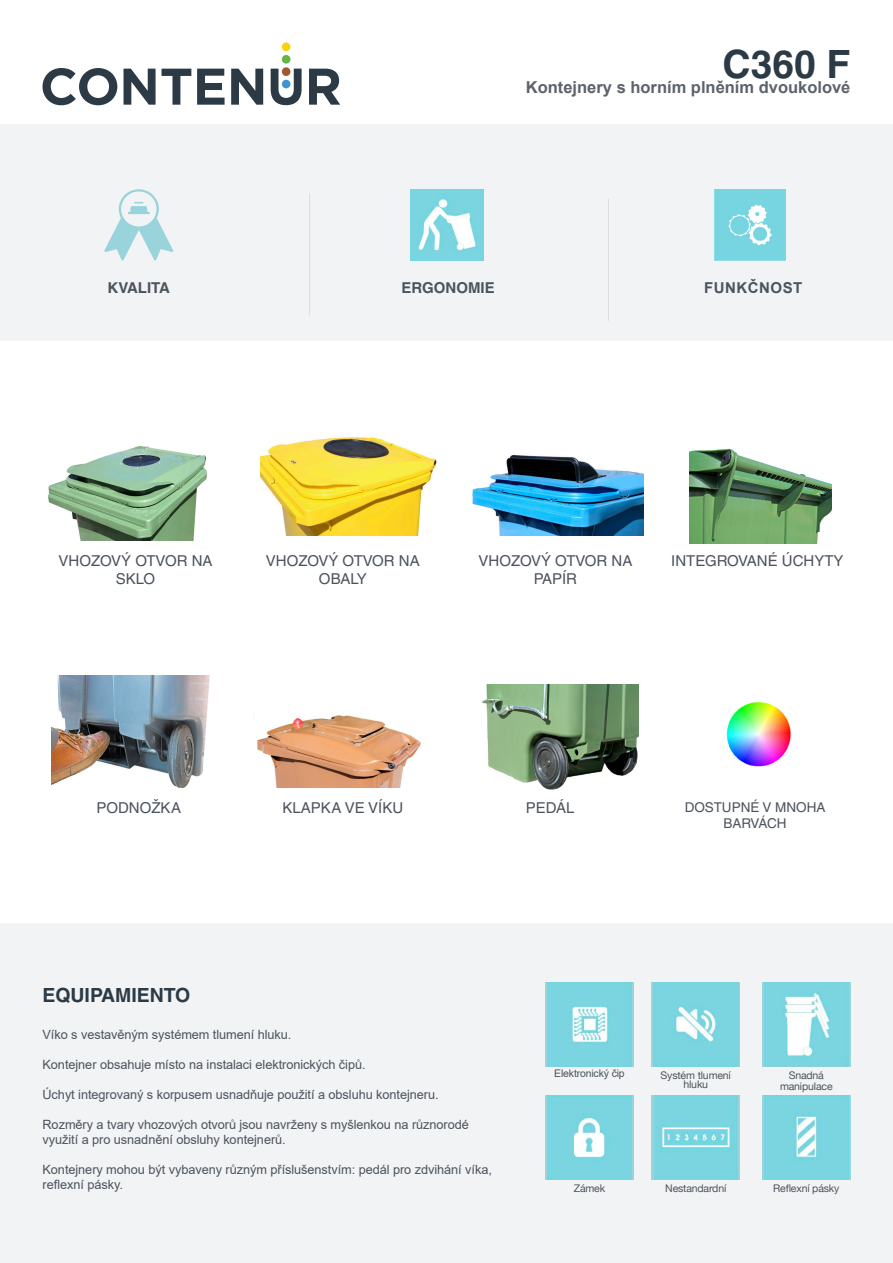
<style>
.page{position:relative;width:893px;height:1263px;background:#fff}
.page>*{position:absolute;margin:0;border:0;box-sizing:border-box;transform-origin:0 0}
.t1{font:700 39px "Helvetica LT Std";color:#2b3a45}
.t2{font:700 19.5px "Helvetica LT Std";color:#2b3a45}
.t3{font:700 16.5px "Arial";color:#5c626b}
.t4{font:15px/18px "Helvetica LT Std";color:#4b535d;text-align:center}
.t5{font:700 15px "Helvetica LT Std";color:#4b535d}
.t6{font:700 15px "Arial";letter-spacing:.035em;color:#4b535d}
.t7{font:13.5px "Helvetica LT Std";color:#4b535d}
.t8{font:13.5px "Helvetica LT Std";letter-spacing:-.02em;color:#4b535d}
.t9{font:12.75px/15px "Arial";letter-spacing:-.005em;color:#4b535d}
.t10{font:10.5px/9px "Helvetica Neue";letter-spacing:-.015em;color:#4b535d;text-align:center}
.t11{font:10.5px "Arial";letter-spacing:-.015em;color:#4b535d}
</style>
<div class="page">
<svg style="left:43px;top:68px;width:74px;height:37px"></svg>
<svg style="left:124px;top:69px;width:32px;height:36px"></svg>
<svg style="left:162px;top:69px;width:29px;height:36px"></svg>
<svg style="left:197px;top:69px;width:28px;height:36px"></svg>
<svg style="left:231px;top:69px;width:32px;height:36px"></svg>
<svg style="left:309px;top:69px;width:31px;height:36px"></svg>
<svg style="left:271px;top:69px;width:31px;height:36px"></svg>
<div style="left:282px;top:55px;width:8px;height:9px;background:#63b445;border-radius:50%"></div>
<div style="left:282px;top:43px;width:8px;height:8px;background:#fed105;border-radius:50%"></div>
<div style="left:282px;top:80px;width:8px;height:8px;background:#4194d0;border-radius:50%"></div>
<div style="left:0;top:124px;width:893px;height:216px;background:#f2f3f4"></div>
<div style="left:0;top:924px;width:893px;height:339px;background:#f2f3f4"></div>
<img style="left:410px;top:189px;width:74px;height:72px">
<hr style="left:608px;top:199px;width:1px;height:122px;background:#dcdddf">
<img style="left:472px;top:455px;width:171px;height:80px">
<div style="left:652px;top:982px;width:88px;height:84px;background:#7ad4dc"></div>
<img style="left:654px;top:983px;width:84px;height:83px">
<div style="left:545px;top:982px;width:89px;height:84px;background:#99d4dd"></div>
<img style="left:547px;top:982px;width:85px;height:84px">
<div style="left:762px;top:982px;width:88px;height:84px;background:linear-gradient(to bottom,#7cd4dc,#79d4dc)"></div>
<img style="left:764px;top:982px;width:84px;height:84px">
<img style="left:481px;top:684px;width:158px;height:106px">
<img style="left:690px;top:449px;width:141px;height:95px">
<img style="left:52px;top:675px;width:158px;height:113px">
<hr style="left:309px;top:193px;width:1px;height:123px;background:#dcdddf">
<img style="left:253px;top:713px;width:168px;height:75px">
<img style="left:260px;top:437px;width:177px;height:98px">
<img style="left:48px;top:446px;width:159px;height:94px">
<div style="left:652px;top:1095px;width:88px;height:85px;background:linear-gradient(to bottom,#99d4dd,#99d4dd)"></div>
<img style="left:654px;top:1095px;width:83px;height:85px">
<div style="left:545px;top:1095px;width:89px;height:85px;background:linear-gradient(to bottom,#79d4e0,#79d5e0)"></div>
<img style="left:548px;top:1095px;width:83px;height:85px">
<div style="left:762px;top:1095px;width:88px;height:85px;background:linear-gradient(to bottom,#67d8e3,#6ad8e3)"></div>
<img style="left:764px;top:1095px;width:84px;height:85px">
<svg style="left:104px;top:189px;width:69px;height:72px"></svg>
<hr style="left:128px;top:212px;width:22px;height:2px;background:#99d4dd">
<img style="left:726px;top:702px;width:65px;height:65px">
<img style="left:714px;top:189px;width:71px;height:72px">
<p class="t1" style="left:723px;top:41px;width:129px">C360 F</p>
<p class="t3" style="left:526px;top:76px;width:326px">Kontejnery s horním plněním dvoukolové</p>
<p class="t5" style="left:107px;top:278px;width:64px">KVALITA</p>
<p class="t5" style="left:401px;top:278px;width:95px">ERGONOMIE</p>
<p class="t6" style="left:704px;top:277px;width:100px">FUNKČNOST</p>
<p class="t4" style="left:59px;top:551px;width:155px">VHOZOVÝ OTVOR NA</p>
<p class="t4" style="left:116px;top:569px;width:41px">SKLO</p>
<p class="t4" style="left:266px;top:551px;width:155px">VHOZOVÝ OTVOR NA<br>OBALY</p>
<p class="t4" style="left:478px;top:551px;width:155px">VHOZOVÝ OTVOR NA</p>
<p class="t4" style="left:671px;top:551px;width:174px">INTEGROVANÉ ÚCHYTY</p>
<p class="t4" style="left:534px;top:569px;width:45px">PAPÍR</p>
<p class="t4" style="left:96px;top:799px;width:86px">PODNOŽKA</p>
<p class="t7" style="left:685px;top:799px;width:142px">DOSTUPNÉ V MNOHA</p>
<p class="t8" style="left:724px;top:816px;width:64px">BARVÁCH</p>
<p class="t4" style="left:282px;top:799px;width:122px">KLAPKA VE VÍKU</p>
<p class="t4" style="left:526px;top:799px;width:50px">PEDÁL</p>
<p class="t2" style="left:43px;top:983px;width:149px">EQUIPAMIENTO</p>
<p class="t9" style="left:43px;top:1027px;width:250px">Víko s vestavěným systémem tlumení hluku.</p>
<p class="t9" style="left:43px;top:1057px;width:325px">Kontejner obsahuje místo na instalaci elektronických čipů.</p>
<p class="t9" style="left:43px;top:1087px;width:398px">Úchyt integrovaný s korpusem usnadňuje použití a obsluhu kontejneru.</p>
<p class="t9" style="left:43px;top:1117px;width:428px">Rozměry a tvary vhozových otvorů jsou navrženy s myšlenkou na různorodé využití a pro usnadnění obsluhy kontejnerů.</p>
<p class="t9" style="left:43px;top:1162px;width:451px">Kontejnery mohou být vybaveny různým příslušenstvím: pedál pro zdvihání víka, reflexní pásky.</p>
<p class="t11" style="left:554px;top:1066px;width:72px">Elektronický čip</p>
<p class="t10" style="left:661px;top:1071px;width:72px">Systém tlumení hluku</p>
<p class="t10" style="left:789px;top:1071px;width:37px">Snadná</p>
<p class="t10" style="left:780px;top:1081px;width:54px">manipulace</p>
<p class="t10" style="left:574px;top:1184px;width:33px">Zámek</p>
<p class="t10" style="left:665px;top:1184px;width:63px">Nestandardní</p>
<p class="t10" style="left:773px;top:1184px;width:68px">Reflexní pásky</p>
</div>
